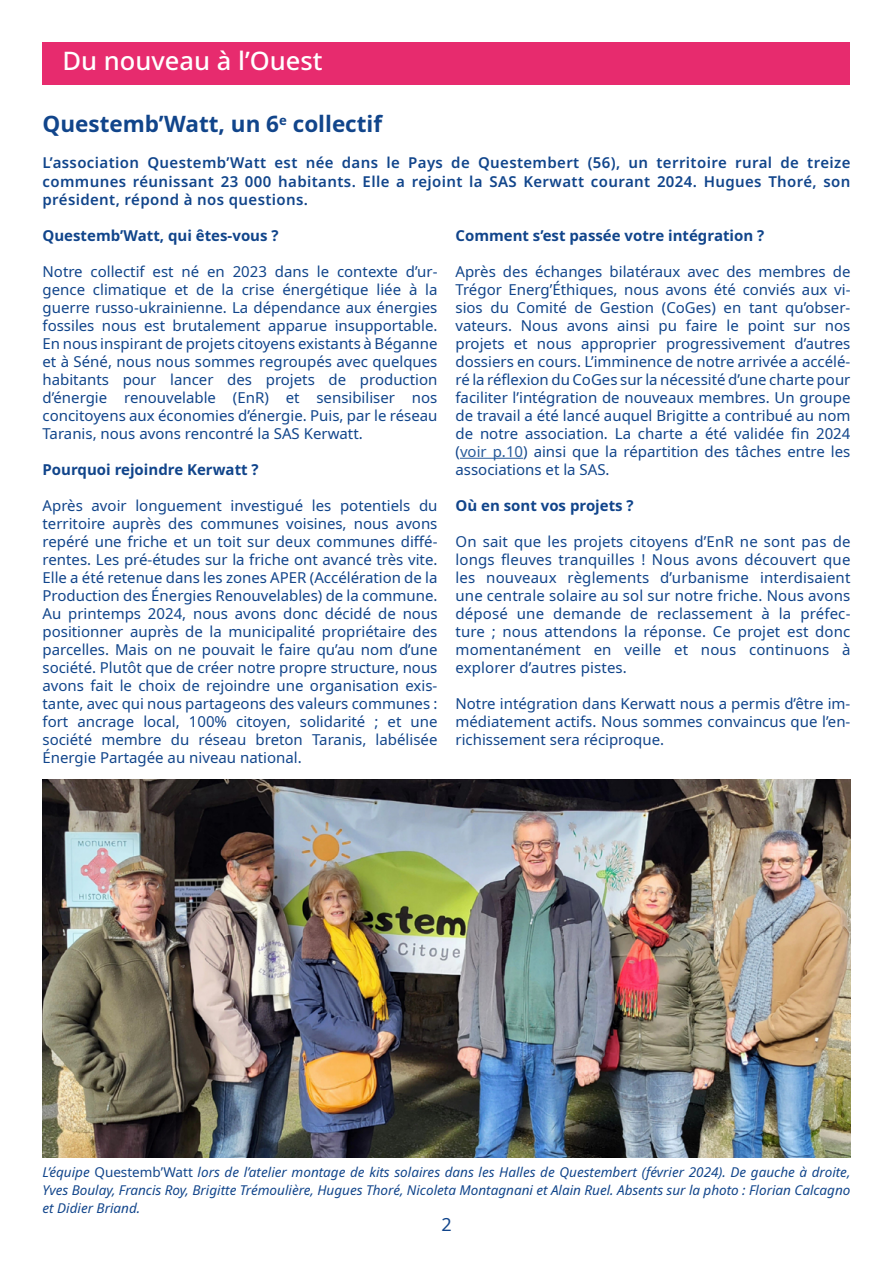
<style>
.page{position:relative;width:893px;height:1263px;background:#fff}
.page>*{position:absolute;margin:0;border:0;box-sizing:border-box;transform-origin:0 0}
.t1{font:500 25.5px "Noto Sans";color:#fff}
.t2{font:700 22.5px "Noto Sans";color:#11458b}
.t3{font:18px "Noto Sans";color:#11458b}
.t4{font:15px/18px "Noto Sans";color:#11458b;text-align:justify}
.t5{font:600 15px/18px "Noto Sans";letter-spacing:.025em;color:#11458b;text-align:justify}
.t6{font:700 15px "Noto Sans";color:#11458b}
.t7{font:italic 13.5px/18px "Noto Sans";color:#11458b;text-align:justify}
.s1{color:#275b9b}
.s2{font-style:normal}
</style>
<div class="page">
<hr style="left:460px;top:458px;width:63px;height:1px;background:#275b9b">
<img style="left:43px;top:779px;width:807px;height:378px">
<div style="left:43px;top:43px;width:807px;height:42px;background:#e72b6e"></div>
<h1 class="t1" style="left:62px;top:46px;width:262px">Du nouveau à l’Ouest</h1>
<h2 class="t2" style="left:43px;top:108px;width:341px">Questemb’Watt, un 6<sup>e</sup> collectif</h2>
<p class="t5" style="left:43px;top:154px;width:809px">L’association Questemb’Watt est née dans le Pays de Questembert (56), un territoire rural de treize communes réunissant 23 000 habitants. Elle a rejoint la SAS Kerwatt courant 2024. Hugues Thoré, son président, répond à nos questions.</p>
<p class="t6" style="left:43px;top:225px;width:238px">Questemb’Watt, qui êtes-vous ?</p>
<p class="t4" style="left:43px;top:263px;width:396px">Notre collectif est né en 2023 dans le contexte d’ur&shy;gence climatique et de la crise énergétique liée à la guerre russo-ukrainienne. La dépendance aux énergies fossiles nous est brutalement apparue insupportable.<br>En nous inspirant de projets citoyens existants à Béganne et à Séné, nous nous sommes regroupés avec quelques habitants pour lancer des projets de production d’énergie renouvelable (EnR) et sensibiliser nos concitoyens aux économies d’énergie. Puis, par le réseau Taranis, nous avons rencontré la SAS Kerwatt.</p>
<p class="t6" style="left:43px;top:459px;width:218px">Pourquoi rejoindre Kerwatt ?</p>
<p class="t4" style="left:43px;top:497px;width:396px">Après avoir longuement investigué les potentiels du territoire auprès des communes voisines, nous avons repéré une friche et un toit sur deux communes diffé&shy;rentes. Les pré-études sur la friche ont avancé très vite.<br>Elle a été retenue dans les zones APER (Accélération de la Production des Énergies Renouvelables) de la commune.<br>Au printemps 2024, nous avons donc décidé de nous positionner auprès de la municipalité propriétaire des parcelles. Mais on ne pouvait le faire qu’au nom d’une société. Plutôt que de créer notre propre structure, nous avons fait le choix de rejoindre une organisation exis&shy;tante, avec qui nous partageons des valeurs communes : fort ancrage local, 100% citoyen, solidarité ; et une société membre du réseau breton Taranis, labélisée Énergie Partagée au niveau national.</p>
<p class="t6" style="left:455px;top:225px;width:310px">Comment s’est passée votre intégration ?</p>
<p class="t4" style="left:455px;top:263px;width:396px">Après des échanges bilatéraux avec des membres de Trégor Energ’Éthiques, nous avons été conviés aux vi&shy;sios du Comité de Gestion (CoGes) en tant qu’obser&shy;vateurs. Nous avons ainsi pu faire le point sur nos projets et nous approprier progressivement d’autres dossiers en cours. L’imminence de notre arrivée a accélé&shy;ré la réflexion du CoGes sur la nécessité d’une charte pour faciliter l’intégration de nouveaux membres. Un groupe de travail a été lancé auquel Brigitte a contribué au nom de notre association. La charte a été validée fin 2024 (<span class="s1">voir p.10</span>) ainsi que la répartition des tâches entre les associations et la SAS.</p>
<p class="t6" style="left:455px;top:495px;width:180px">Où en sont vos projets ?</p>
<p class="t4" style="left:455px;top:533px;width:396px">On sait que les projets citoyens d’EnR ne sont pas de longs fleuves tranquilles ! Nous avons découvert que les nouveaux règlements d’urbanisme interdisaient une centrale solaire au sol sur notre friche. Nous avons déposé une demande de reclassement à la préfec&shy;ture ; nous attendons la réponse. Ce projet est donc momentanément en veille et nous continuons à explorer d’autres pistes.</p>
<p class="t4" style="left:455px;top:695px;width:396px">Notre intégration dans Kerwatt nous a permis d’être im&shy;médiatement actifs. Nous sommes convaincus que l’en&shy;richissement sera réciproque.</p>
<p class="t7" style="left:43px;top:1163px;width:809px">L’équipe <span class="s2">Questemb’Watt</span> lors de l’atelier montage de kits solaires dans les Halles de Questembert (février 2024). De gauche à droite, Yves Boulay, Francis Roy, Brigitte Trémoulière, Hugues Thoré, Nicoleta Montagnani et Alain Ruel. Absents sur la photo : Florian Calcagno et Didier Briand.</p>
<p class="t3" style="left:441px;top:1212px;width:12px">2</p>
</div>
